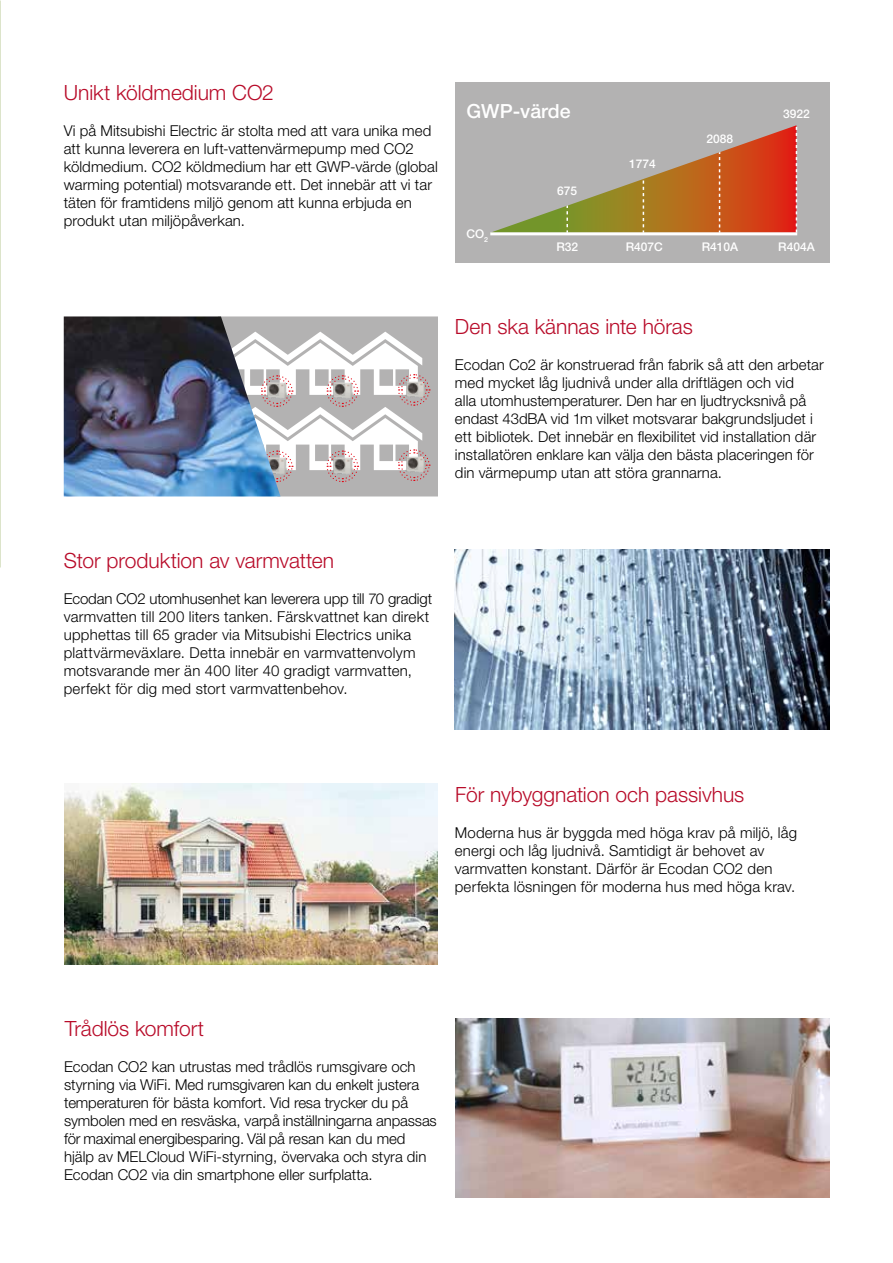
<style>
.page{position:relative;width:893px;height:1263px;background:#fff}
.page>*{position:absolute;margin:0;border:0;box-sizing:border-box;transform-origin:0 0}
.t1{font:300 21px "Helvetica Neue LT Std";letter-spacing:-.005em;color:#b80b29}
.t2{font:500 19.5px "Helvetica Neue LT Std";color:#fff}
.t3{font:300 15px/18px "Helvetica Neue LT Std";letter-spacing:.005em;color:#000}
.t4{font:500 12px "Helvetica Neue LT Std";color:#fff}
</style>
<div class="page">
<svg style="left:280px;top:316px;width:158px;height:180px"></svg>
<img style="left:64px;top:316px;width:216px;height:180px">
<img style="left:455px;top:1018px;width:374px;height:180px">
<img style="left:64px;top:784px;width:374px;height:181px">
<img style="left:455px;top:550px;width:374px;height:180px">
<div style="left:455px;top:82px;width:374px;height:180px;background:#b3b2b2"></div>
<svg style="left:492px;top:125px;width:305px;height:107px"></svg>
<hr style="left:490px;top:232px;width:307px;height:3px;background:#fff">
<h1 class="t1" style="left:64px;top:79px;width:212px">Unikt köldmedium CO2</h1>
<p class="t3" style="left:64px;top:121px;width:376px">Vi på Mitsubishi Electric är stolta med att vara unika med att kunna leverera en luft-vattenvärmepump med CO2 köldmedium. CO2 köldmedium har ett GWP-värde (global warming potential) motsvarande ett. Det innebär att vi tar täten för framtidens miljö genom att kunna erbjuda en produkt utan miljöpåverkan.</p>
<h2 class="t2" style="left:466px;top:99px;width:106px">GWP-värde</h2>
<p class="t4" style="left:466px;top:226px;width:23px">CO<sub>2</sub></p>
<p class="t4" style="left:557px;top:184px;width:22px">675</p>
<p class="t4" style="left:556px;top:239px;width:23px">R32</p>
<p class="t4" style="left:629px;top:157px;width:28px">1774</p>
<p class="t4" style="left:626px;top:239px;width:39px">R407C</p>
<p class="t4" style="left:707px;top:131px;width:28px">2088</p>
<p class="t4" style="left:702px;top:239px;width:38px">R410A</p>
<p class="t4" style="left:783px;top:106px;width:28px">3922</p>
<p class="t4" style="left:778px;top:239px;width:38px">R404A</p>
<h1 class="t1" style="left:455px;top:313px;width:239px">Den ska kännas inte höras</h1>
<p class="t3" style="left:455px;top:355px;width:370px">Ecodan Co2 är konstruerad från fabrik så att den arbetar med mycket låg ljudnivå under alla driftlägen och vid<br>alla utomhustemperaturer. Den har en ljudtrycksnivå på endast 43dBA vid 1m vilket motsvarar bakgrundsljudet i ett bibliotek. Det innebär en flexibilitet vid installation där installatören enklare kan välja den bästa placeringen för din värmepump utan att störa grannarna.</p>
<h1 class="t1" style="left:64px;top:547px;width:272px">Stor produktion av varmvatten</h1>
<p class="t3" style="left:64px;top:589px;width:370px">Ecodan CO2 utomhusenhet kan leverera upp till 70 gradigt varmvatten till 200 liters tanken. Färskvattnet kan direkt upphettas till 65 grader via Mitsubishi Electrics unika plattvärmeväxlare. Detta innebär en varmvattenvolym motsvarande mer än 400 liter 40 gradigt varmvatten, perfekt för dig med stort varmvattenbehov.</p>
<h1 class="t1" style="left:455px;top:781px;width:291px">För nybyggnation och passivhus</h1>
<p class="t3" style="left:455px;top:823px;width:344px">Moderna hus är byggda med höga krav på miljö, låg energi och låg ljudnivå. Samtidigt är behovet av varmvatten konstant. Därför är Ecodan CO2 den perfekta lösningen för moderna hus med höga krav.</p>
<h1 class="t1" style="left:65px;top:1015px;width:141px">Trådlös komfort</h1>
<p class="t3" style="left:64px;top:1057px;width:374px">Ecodan CO2 kan utrustas med trådlös rumsgivare och styrning via WiFi. Med rumsgivaren kan du enkelt justera temperaturen för bästa komfort. Vid resa trycker du på symbolen med en resväska, varpå inställningarna anpassas för maximal energibesparing. Väl på resan kan du med hjälp av MELCloud WiFi-styrning, övervaka och styra din Ecodan CO2 via din smartphone eller surfplatta.</p>
</div>
